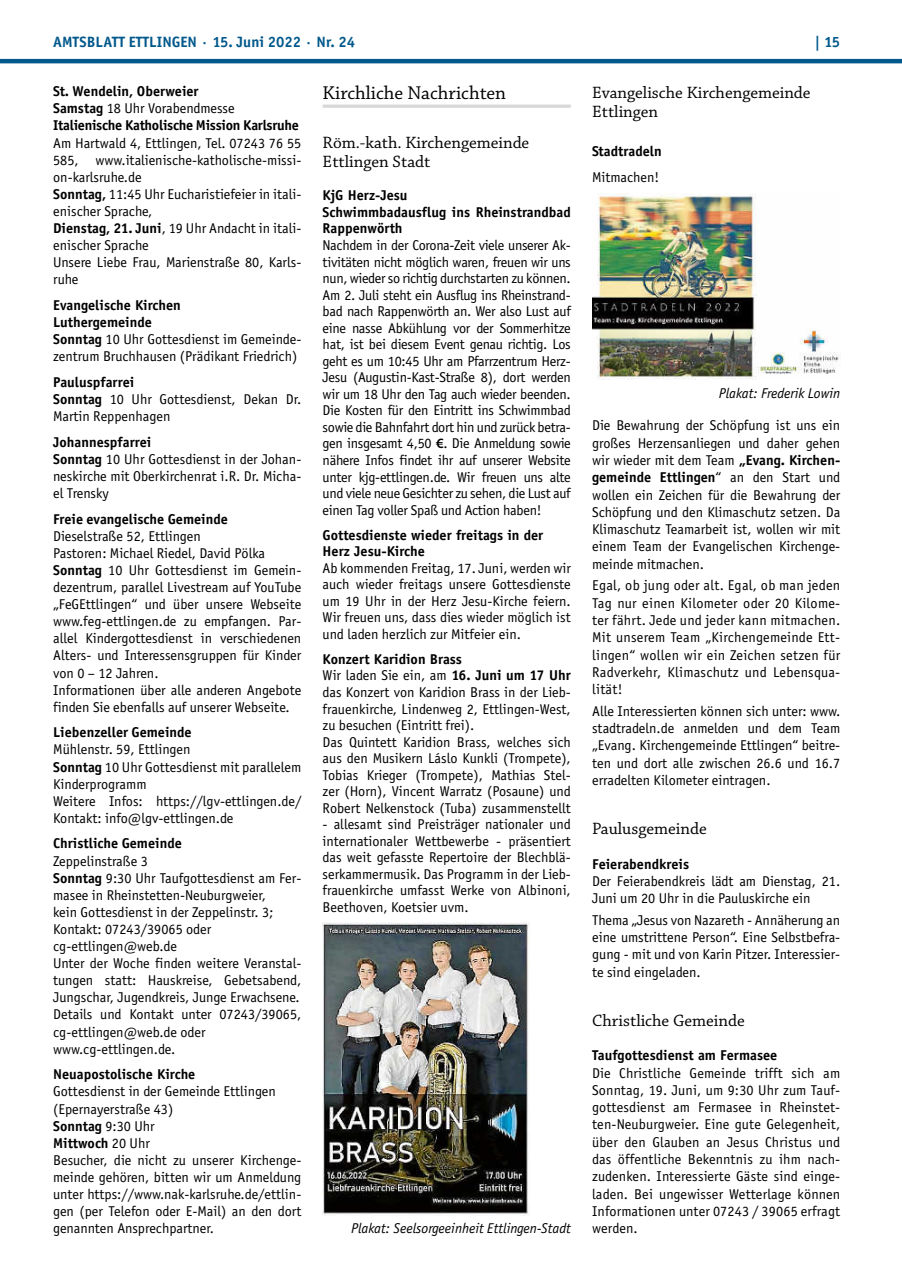
<style>
.page{position:relative;width:902px;height:1280px;background:#fff}
.page>*{position:absolute;margin:0;border:0;box-sizing:border-box;transform-origin:0 0}
.t1{font:19.5px "Chaparral Pro";color:#000}
.t2{font:17.25px/18.8px "Chaparral Pro";color:#000}
.t3{font:700 15px "Officina Sans";color:#00588b}
.t4{font:14.25px/17.1px "Officina Sans";color:#000}
.t5{font:700 14.25px/16.5px "Officina Sans";color:#000}
.t6{font:700 14.25px/17.1px "Officina Sans";letter-spacing:-.02em;color:#000}
.t7{font:italic 14.25px "Officina Sans";color:#000}
.s1{font-weight:400}
.s2{font-weight:700}
.s3{font-family:"Myriad Pro";font-weight:600}
</style>
<div class="page">
<hr style="left:0;top:59px;width:901px;height:4px;background:#00588b">
<hr style="left:322px;top:105px;width:248px;height:3px;background:#d8d8d9">
<img style="left:322px;top:923px;width:207px;height:292px">
<img style="left:592px;top:193px;width:247px;height:186px">
<p class="t3" style="left:53px;top:32px;width:303px">AMTSBLATT ETTLINGEN · 15. Juni 2022 · Nr. 24</p>
<p class="t3" style="left:814px;top:32px;width:27px">| 15</p>
<p class="t6" style="left:53px;top:83px;width:247px">St. Wendelin, Oberweier<br>Samstag <span class="s1">18 Uhr Vorabendmesse<br></span>Italienische Katholische Mission Karlsruhe</p>
<p class="t4" style="left:53px;top:134px;width:250px">Am Hartwald 4, Ettlingen, Tel. 07243 76 55<br>585, www.italienische-katholische-missi&shy;on-karlsruhe.de<br><span class="s2">Sonntag,</span> 11:45 Uhr Eucharistiefeier in itali&shy;enischer Sprache,<br><span class="s2">Dienstag, 21. Juni</span>, 19 Uhr Andacht in itali&shy;enischer Sprache<br>Unsere Liebe Frau, Marienstraße 80, Karls&shy;ruhe</p>
<p class="t4" style="left:53px;top:297px;width:250px"><span class="s2">Evangelische Kirchen<br>Luthergemeinde<br>Sonntag</span> 10 Uhr Gottesdienst im Gemeinde&shy;zentrum Bruchhausen (Prädikant Friedrich)</p>
<p class="t4" style="left:53px;top:374px;width:250px"><span class="s2">Pauluspfarrei<br>Sonntag</span> 10 Uhr Gottesdienst, Dekan Dr.<br>Martin Reppenhagen</p>
<p class="t4" style="left:53px;top:433px;width:250px"><span class="s2">Johannespfarrei<br>Sonntag</span> 10 Uhr Gottesdienst in der Johan&shy;neskirche mit Oberkirchenrat i.R. Dr. Micha&shy;el Trensky</p>
<p class="t5" style="left:53px;top:510px;width:176px">Freie evangelische Gemeinde</p>
<p class="t4" style="left:53px;top:527px;width:250px">Dieselstraße 52, Ettlingen<br>Pastoren: Michael Riedel, David Pölka <span class="s2">Sonntag</span> 10 Uhr Gottesdienst im Gemein&shy;dezentrum, parallel Livestream auf YouTube „FeGEttlingen“ und über unsere Webseite www.feg-ettlingen.de zu empfangen. Par&shy;allel Kindergottesdienst in verschiedenen Alters- und Interessensgruppen für Kinder von 0 – 12 Jahren.<br>Informationen über alle anderen Angebote finden Sie ebenfalls auf unserer Webseite.</p>
<p class="t5" style="left:53px;top:724px;width:140px">Liebenzeller Gemeinde</p>
<p class="t4" style="left:53px;top:741px;width:250px">Mühlenstr. 59, Ettlingen<br><span class="s2">Sonntag</span> 10 Uhr Gottesdienst mit parallelem Kinderprogramm<br>Weitere Infos: https://lgv-ettlingen.de/ Kontakt: info@lgv-ettlingen.de</p>
<p class="t5" style="left:53px;top:835px;width:130px">Christliche Gemeinde</p>
<p class="t4" style="left:53px;top:852px;width:250px">Zeppelinstraße 3<br><span class="s2">Sonntag</span> 9:30 Uhr Taufgottesdienst am Fer&shy;masee in Rheinstetten-Neuburgweier,<br>kein Gottesdienst in der Zeppelinstr. 3; Kontakt: 07243/39065 oder cg-ettlingen@web.de<br>Unter der Woche finden weitere Veranstal&shy;tungen statt: Hauskreise, Gebetsabend, Jungschar, Jugendkreis, Junge Erwachsene.<br>Details und Kontakt unter 07243/39065, cg-ettlingen@web.de oder www.cg-ettlingen.de.</p>
<p class="t5" style="left:53px;top:1066px;width:144px">Neuapostolische Kirche</p>
<p class="t4" style="left:53px;top:1083px;width:250px">Gottesdienst in der Gemeinde Ettlingen (Epernayerstraße 43)<br><span class="s2">Sonntag</span> 9:30 Uhr<br><span class="s2">Mittwoch</span> 20 Uhr<br>Besucher, die nicht zu unserer Kirchenge&shy;meinde gehören, bitten wir um Anmeldung unter https://www.nak-karlsruhe.de/ettlin&shy;gen (per Telefon oder E-Mail) an den dort genannten Ansprechpartner.</p>
<p class="t2" style="left:592px;top:83px;width:220px;line-height:19.5px">Evangelische Kirchengemeinde<br>Ettlingen</p>
<p class="t5" style="left:592px;top:143px;width:71px">Stadtradeln</p>
<p class="t4" style="left:592px;top:168px;width:69px">Mitmachen!</p>
<h1 class="t1" style="left:322px;top:82px;width:185px">Kirchliche Nachrichten</h1>
<p class="t2" style="left:322px;top:134px;width:208px">Röm.-kath. Kirchengemeinde<br>Ettlingen Stadt</p>
<p class="t5" style="left:322px;top:187px;width:250px">KjG Herz-Jesu<br>Schwimmbadausflug ins Rheinstrandbad<br>Rappenwörth</p>
<p class="t4" style="left:322px;top:237px;width:250px;line-height:16.5px;text-align:justify">Nachdem in der Corona-Zeit viele unserer Ak&shy;tivitäten nicht möglich waren, freuen wir uns nun, wieder so richtig durchstarten zu können.<br>Am 2. Juli steht ein Ausflug ins Rheinstrand&shy;bad nach Rappenwörth an. Wer also Lust auf eine nasse Abkühlung vor der Sommerhitze hat, ist bei diesem Event genau richtig. Los geht es um 10:45 Uhr am Pfarrzentrum Herz-Jesu (Augustin-Kast-Straße 8), dort werden wir um 18 Uhr den Tag auch wieder beenden.<br>Die Kosten für den Eintritt ins Schwimmbad sowie die Bahnfahrt dort hin und zurück betra&shy;gen insgesamt 4,50 <span class="s3">€</span>. Die Anmeldung sowie nähere Infos findet ihr auf unserer Website unter kjg-ettlingen.de. Wir freuen uns alte und viele neue Gesichter zu sehen, die Lust auf einen Tag voller Spaß und Action haben!</p>
<p class="t5" style="left:322px;top:526px;width:222px">Gottesdienste wieder freitags in der<br>Herz Jesu-Kirche</p>
<p class="t4" style="left:322px;top:560px;width:250px;line-height:16.5px;text-align:justify">Ab kommenden Freitag, 17. Juni, werden wir auch wieder freitags unsere Gottesdienste um 19 Uhr in der Herz Jesu-Kirche feiern.<br>Wir freuen uns, dass dies wieder möglich ist und laden herzlich zur Mitfeier ein.</p>
<p class="t4" style="left:322px;top:651px;width:250px;line-height:16.5px"><span class="s2">Konzert Karidion Brass<br></span>Wir laden Sie ein, am <span class="s2">16. Juni um 17 Uhr </span>das Konzert von Karidion Brass in der Lieb&shy;frauenkirche, Lindenweg 2, Ettlingen-West, zu besuchen (Eintritt frei).<br>Das Quintett Karidion Brass, welches sich aus den Musikern Láslo Kunkli (Trompete), Tobias Krieger (Trompete), Mathias Stel&shy;zer (Horn), Vincent Warratz (Posaune) und Robert Nelkenstock (Tuba) zusammenstellt</p>
<p class="t4" style="left:322px;top:816px;width:250px;line-height:16.5px;text-align:justify">- allesamt sind Preisträger nationaler und internationaler Wettbewerbe - präsentiert das weit gefasste Repertoire der Blechblä&shy;serkammermusik. Das Programm in der Lieb&shy;frauenkirche umfasst Werke von Albinoni, Beethoven, Koetsier uvm.</p>
<p class="t7" style="left:718px;top:385px;width:123px">Plakat: Frederik Lowin</p>
<p class="t4" style="left:592px;top:417px;width:250px;text-align:justify">Die Bewahrung der Schöpfung ist uns ein großes Herzensanliegen und daher gehen wir wieder mit dem Team <span class="s2">„Evang. Kirchen&shy;gemeinde Ettlingen</span>“ an den Start und wollen ein Zeichen für die Bewahrung der Schöpfung und den Klimaschutz setzen. Da Klimaschutz Teamarbeit ist, wollen wir mit einem Team der Evangelischen Kirchenge&shy;meinde mitmachen.</p>
<p class="t4" style="left:592px;top:577px;width:250px;text-align:justify">Egal, ob jung oder alt. Egal, ob man jeden Tag nur einen Kilometer oder 20 Kilome&shy;ter fährt. Jede und jeder kann mitmachen.<br>Mit unserem Team „Kirchengemeinde Ett&shy;lingen“ wollen wir ein Zeichen setzen für Radverkehr, Klimaschutz und Lebensqua&shy;lität!</p>
<p class="t4" style="left:592px;top:702px;width:250px;text-align:justify">Alle Interessierten können sich unter: www. stadtradeln.de anmelden und dem Team „Evang. Kirchengemeinde Ettlingen“ beitre&shy;ten und dort alle zwischen 26.6 und 16.7 erradelten Kilometer eintragen.</p>
<p class="t2" style="left:592px;top:820px;width:116px">Paulusgemeinde</p>
<p class="t5" style="left:592px;top:855px;width:98px">Feierabendkreis</p>
<p class="t4" style="left:592px;top:872px;width:250px">Der Feierabendkreis lädt am Dienstag, 21.<br>Juni um 20 Uhr in die Pauluskirche ein</p>
<p class="t4" style="left:592px;top:911px;width:250px;text-align:justify">Thema „Jesus von Nazareth - Annäherung an eine umstrittene Person“. Eine Selbstbefra&shy;gung - mit und von Karin Pitzer. Interessier&shy;te sind eingeladen.</p>
<p class="t2" style="left:592px;top:1012px;width:154px">Christliche Gemeinde</p>
<p class="t5" style="left:592px;top:1047px;width:187px">Taufgottesdienst am Fermasee</p>
<p class="t4" style="left:592px;top:1064px;width:250px;text-align:justify">Die Christliche Gemeinde trifft sich am Sonntag, 19. Juni, um 9:30 Uhr zum Tauf&shy;gottesdienst am Fermasee in Rheinstet&shy;ten-Neuburgweier. Eine gute Gelegenheit, über den Glauben an Jesus Christus und das öffentliche Bekenntnis zu ihm nach&shy;zudenken. Interessierte Gäste sind einge&shy;laden. Bei ungewisser Wetterlage können Informationen unter 07243 / 39065 erfragt werden.</p>
<p class="t7" style="left:351px;top:1220px;width:221px">Plakat: Seelsorgeeinheit Ettlingen-Stadt</p>
</div>
